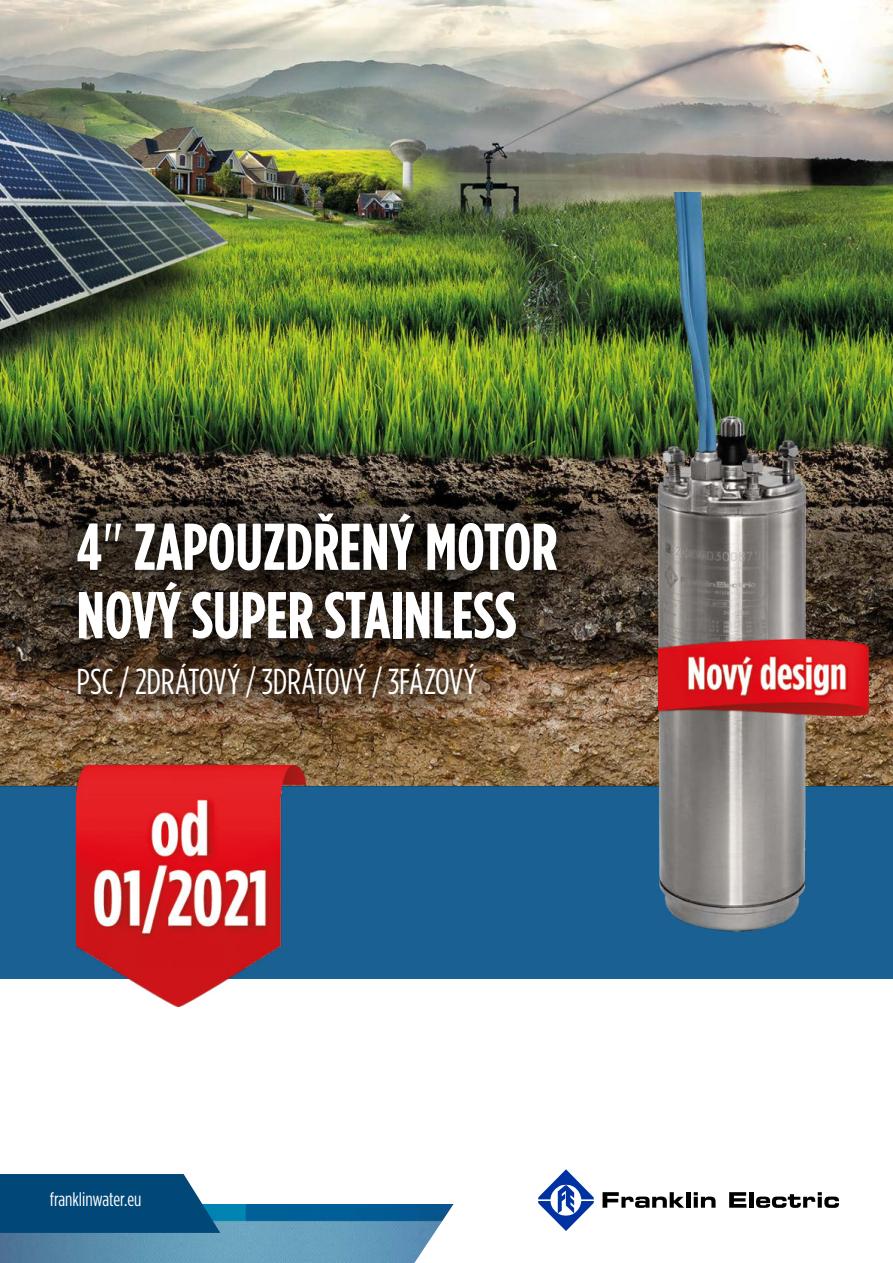
<style>
.page{position:relative;width:893px;height:1263px;background:#fff}
.page>*{position:absolute;margin:0;border:0;box-sizing:border-box;transform-origin:0 0}
.t1{font:700 66px "Gotham Condensed";color:#fff}
.t2{font:36px "Gotham Condensed";letter-spacing:-.005em;color:#fff}
.t3{font:19.5px "Gotham Condensed";color:#fff}
.s1{font-family:"Gotham X Narrow";font-weight:400}
</style>
<div class="page">
<img style="left:0;top:0;width:893px;height:786px">
<div style="left:0;top:786px;width:893px;height:193px;background:#1a6092"></div>
<img style="left:0;top:1204px;width:454px;height:59px">
<svg style="left:0;top:1174px;width:220px;height:59px;background:#115381"></svg>
<svg style="left:603px;top:1192px;width:81px;height:16px"></svg>
<hr style="left:686px;top:1192px;width:4px;height:16px;background:#000">
<svg style="left:694px;top:1192px;width:21px;height:16px"></svg>
<svg style="left:729px;top:1192px;width:17px;height:16px"></svg>
<hr style="left:749px;top:1192px;width:4px;height:16px;background:#000">
<svg style="left:756px;top:1192px;width:83px;height:16px"></svg>
<svg style="left:538px;top:1169px;width:56px;height:62px"></svg>
<img style="left:77px;top:766px;width:229px;height:240px">
<svg style="left:42px;top:478px;width:550px;height:254px;background:#423326"></svg>
<img style="left:657px;top:192px;width:150px;height:740px">
<img style="left:658px;top:640px;width:211px;height:75px">
<p class="t1" style="left:77px;top:512px;width:483px">4<span class="s1">"</span> ZAPOUZDŘENÝ MOTOR</p>
<p class="t1" style="left:77px;top:580px;width:441px">NOVÝ SUPER STAINLESS</p>
<p class="t2" style="left:77px;top:663px;width:402px">PSC / 2DRÁTOVÝ / 3DRÁTOVÝ / 3FÁZOVÝ</p>
<p class="t3" style="left:50px;top:1189px;width:93px">franklinwater.eu</p>
</div>
